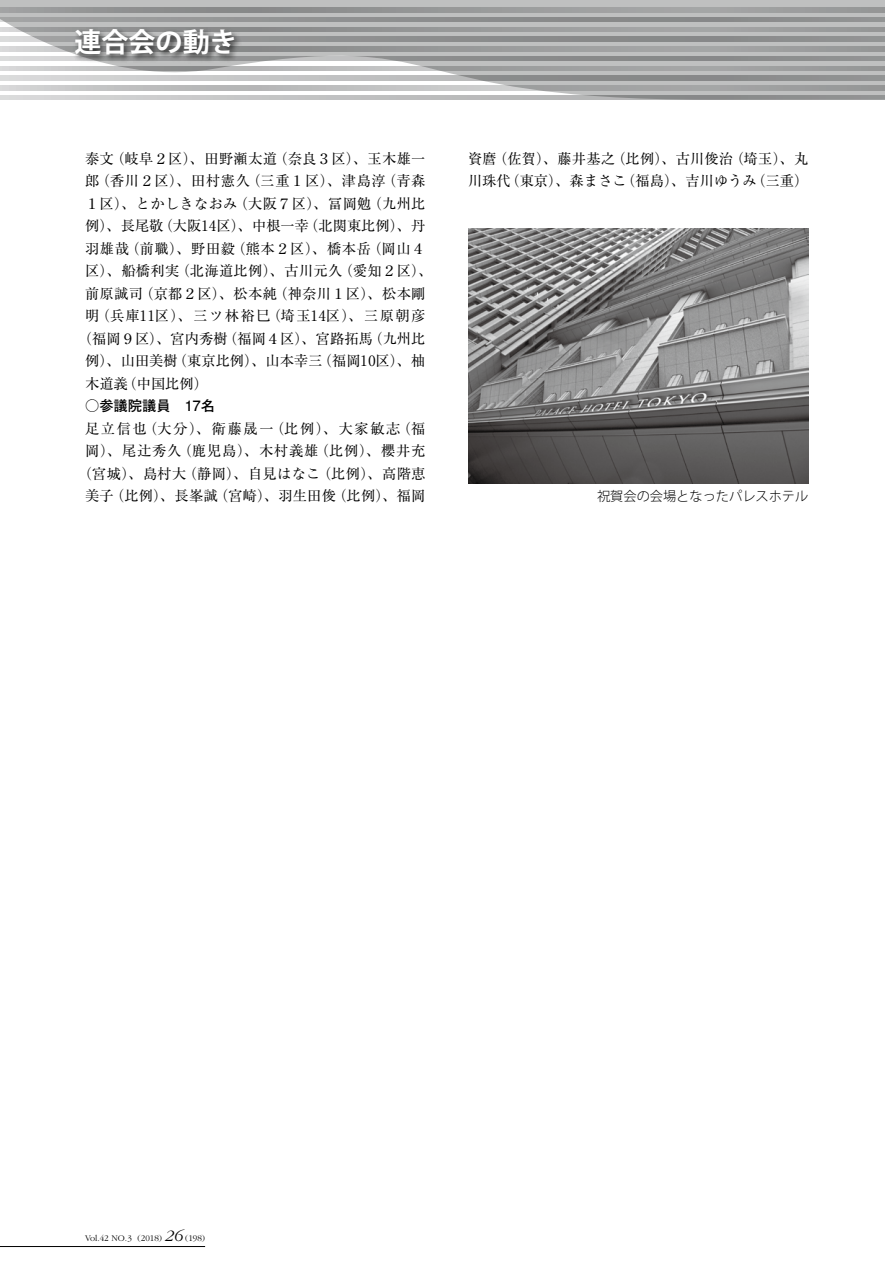
<style>
.page{position:relative;width:885px;height:1263px;background:#fff}
.page>*{position:absolute;margin:0;border:0;box-sizing:border-box;transform-origin:0 0}
.t1{font:700 27px "Koz Go Pro";color:#fff}
.t2{font:14.25px/22.5px "Ryumin Pro";color:#000}
.t3{font:14.25px "Ryumin Pro";letter-spacing:.02em;color:#000}
.t4{font:14.25px/22.5px "Ryumin Pro";letter-spacing:.05em;color:#000;text-align:center}
.t5{font:14.25px "Ryumin Pro";letter-spacing:.04em;color:#000}
.t6{font:14.25px "Ryumin Pro";letter-spacing:.1em;color:#000}
.t7{font:700 14.25px "Futo Go B101 Pro";color:#000}
.t8{font:300 13.2px "Koz Go Pro";color:#000}
.t9{font:300 9px "Garamond";color:#000}
.s1{font-style:italic;font-size:16.5px}
</style>
<div class="page">
<svg style="left:0;top:0;width:884px;height:100px;background:#b4b5b5"></svg>
<img style="left:69px;top:23px;width:178px;height:50px">
<hr style="left:0;top:1246px;width:205px;height:1px;background:#000">
<img style="left:468px;top:228px;width:340px;height:255px">
<h1 class="t1" style="left:75px;top:25px;width:164px">連合会の動き</h1>
<p class="t3" style="left:85px;top:147px;width:342px">泰文（岐阜２区）、田野瀬太道（奈良３区）、玉木雄一</p>
<p class="t5" style="left:85px;top:170px;width:342px">郎（香川２区）、田村憲久（三重１区）、津島淳（青森</p>
<p class="t3" style="left:85px;top:192px;width:342px">１区）、とかしきなおみ（大阪７区）、冨岡勉（九州比</p>
<p class="t2" style="left:85px;top:214px;width:342px">例）、長尾敬（大阪14区）、中根一幸（北関東比例）、丹</p>
<p class="t5" style="left:85px;top:237px;width:342px">羽雄哉（前職）、野田毅（熊本２区）、橋本岳（岡山４</p>
<p class="t3" style="left:85px;top:260px;width:349px">区）、船橋利実（北海道比例）、古川元久（愛知２区）、</p>
<p class="t3" style="left:85px;top:282px;width:342px">前原誠司（京都２区）、松本純（神奈川１区）、松本剛</p>
<p class="t6" style="left:85px;top:305px;width:342px">明（兵庫11区）、三ツ林裕巳（埼玉14区）、三原朝彦</p>
<p class="t2" style="left:78px;top:326px;width:349px">（福岡９区）、宮内秀樹（福岡４区）、宮路拓馬（九州比</p>
<p class="t2" style="left:85px;top:349px;width:342px">例）、山田美樹（東京比例）、山本幸三（福岡10区）、柚</p>
<p class="t3" style="left:85px;top:372px;width:124px">木道義（中国比例）</p>
<p class="t7" style="left:85px;top:394px;width:131px">○参議院議員　17名</p>
<p class="t4" style="left:78px;top:416px;width:349px">足立信也（大分）、衛藤晟一（比例）、大家敏志（福岡）、尾辻秀久（鹿児島）、木村義雄（比例）、櫻井充（宮城）、島村大（静岡）、自見はなこ（比例）、高階恵美子（比例）、長峯誠（宮崎）、羽生田俊（比例）、福岡</p>
<p class="t2" style="left:468px;top:146px;width:342px">資麿（佐賀）、藤井基之（比例）、古川俊治（埼玉）、丸川珠代（東京）、森まさこ（福島）、吉川ゆうみ（三重）</p>
<p class="t8" style="left:597px;top:488px;width:213px">祝賀会の会場となったパレスホテル</p>
<p class="t9" style="left:85px;top:1233px;width:121px">Vol.42 NO.3 (2018) <span class="s1">26</span> (198)</p>
</div>
